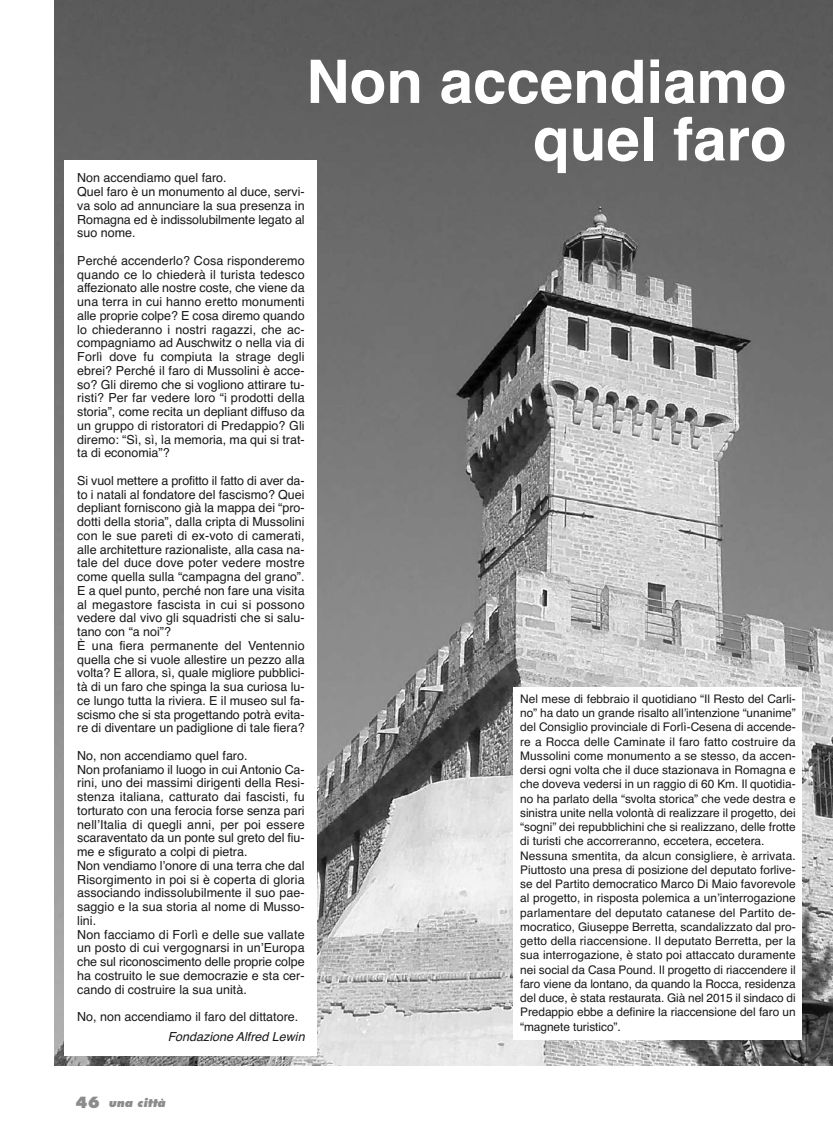
<style>
.page{position:relative;width:833px;height:1134px;background:#fff}
.page>*{position:absolute;margin:0;border:0;box-sizing:border-box;transform-origin:0 0}
.t1{font:700 60px/57.5px "Helvetica";color:#fff;text-align:right}
.t2{font:12.5px/13.8px "Helvetica";color:#191919}
.t3{font:italic 12.5px "Helvetica";color:#191919}
.t4{font:11.88px/14.2px "Helvetica";color:#191919}
.t5{font:italic 800 11.25px "Futura";letter-spacing:.005em;color:#8c8c8c}
.s1{font-style:normal;font-size:15px}
</style>
<div class="page">
<img style="left:54px;top:0;width:778px;height:1066px">
<div style="left:65px;top:160px;width:252px;height:896px;background:#fff"></div>
<div style="left:514px;top:688px;width:288px;height:352px;background:#fff"></div>
<h1 class="t1" style="left:306px;top:53px;width:482px">Non accendiamo quel faro</h1>
<p class="t2" style="left:77px;top:171px;width:229px">Non accendiamo quel faro.<br>Quel faro è un monumento al duce, servi&shy;va solo ad annunciare la sua presenza in<br>Romagna ed è indissolubilmente legato al suo nome.</p>
<p class="t2" style="left:77px;top:254px;width:229px;text-align:justify">Perché accenderlo? Cosa risponderemo quando ce lo chiederà il turista tedesco affezionato alle nostre coste, che viene da una terra in cui hanno eretto monumenti alle proprie colpe? E cosa diremo quando lo chiederanno i nostri ragazzi, che ac&shy;compagniamo ad Auschwitz o nella via di Forlì dove fu compiuta la strage degli ebrei? Perché il faro di Mussolini è acce&shy;so? Gli diremo che si vogliono attirare tu&shy;risti? Per far vedere loro “i prodotti della storia”, come recita un depliant diffuso da un gruppo di ristoratori di Predappio? Gli diremo: “Sì, sì, la memoria, ma qui si trat&shy;ta di economia”?</p>
<p class="t2" style="left:77px;top:474px;width:229px">Si vuol mettere a profitto il fatto di aver da&shy;to i natali al fondatore del fascismo? Quei depliant forniscono già la mappa dei “pro&shy;dotti della storia”, dalla cripta di Mussolini con le sue pareti di ex-voto di camerati, alle architetture razionaliste, alla casa na&shy;tale del duce dove poter vedere mostre come quella sulla “campagna del grano”.<br>E a quel punto, perché non fare una visita al megastore fascista in cui si possono vedere dal vivo gli squadristi che si salu&shy;tano con “a noi”?<br>È una fiera permanente del Ventennio quella che si vuole allestire un pezzo alla volta? E allora, sì, quale migliore pubblici&shy;tà di un faro che spinga la sua curiosa lu&shy;ce lungo tutta la riviera. E il museo sul fa&shy;scismo che si sta progettando potrà evita&shy;re di diventare un padiglione di tale fiera?</p>
<p class="t2" style="left:77px;top:749px;width:229px">No, non accendiamo quel faro.<br>Non profaniamo il luogo in cui Antonio Ca&shy;rini, uno dei massimi dirigenti della Resi&shy;stenza italiana, catturato dai fascisti, fu torturato con una ferocia forse senza pari nell’Italia di quegli anni, per poi essere scaraventato da un ponte sul greto del fiu&shy;me e sfigurato a colpi di pietra.<br>Non vendiamo l’onore di una terra che dal Risorgimento in poi si è coperta di gloria associando indissolubilmente il suo pae&shy;saggio e la sua storia al nome di Musso&shy;lini.<br>Non facciamo di Forlì e delle sue vallate un posto di cui vergognarsi in un’Europa che sul riconoscimento delle proprie colpe ha costruito le sue democrazie e sta cer&shy;cando di costruire la sua unità.</p>
<p class="t2" style="left:77px;top:1010px;width:222px">No, non accendiamo il faro del dittatore.</p>
<p class="t3" style="left:168px;top:1029px;width:138px">Fondazione Alfred Lewin</p>
<p class="t4" style="left:520px;top:691px;width:277px">Nel mese di febbraio il quotidiano “Il Resto del Carli&shy;no” ha dato un grande risalto all’intenzione “unanime” del Consiglio provinciale di Forlì-Cesena di accende&shy;re a Rocca delle Caminate il faro fatto costruire da Mussolini come monumento a se stesso, da accen&shy;dersi ogni volta che il duce stazionava in Romagna e che doveva vedersi in un raggio di 60 Km. Il quotidia&shy;no ha parlato della “svolta storica” che vede destra e sinistra unite nella volontà di realizzare il progetto, dei “sogni” dei repubblichini che si realizzano, delle frotte di turisti che accorreranno, eccetera, eccetera.<br>Nessuna smentita, da alcun consigliere, è arrivata.<br>Piuttosto una presa di posizione del deputato forlive&shy;se del Partito democratico Marco Di Maio favorevole al progetto, in risposta polemica a un’interrogazione parlamentare del deputato catanese del Partito de&shy;mocratico, Giuseppe Berretta, scandalizzato dal pro&shy;getto della riaccensione. Il deputato Berretta, per la sua interrogazione, è stato poi attaccato duramente nei social da Casa Pound. Il progetto di riaccendere il faro viene da lontano, da quando la Rocca, residenza del duce, è stata restaurata. Già nel 2015 il sindaco di Predappio ebbe a definire la riaccensione del faro un “magnete turistico”.</p>
<p class="t5" style="left:76px;top:1098px;width:91px"><span class="s1">46</span> una città</p>
</div>
